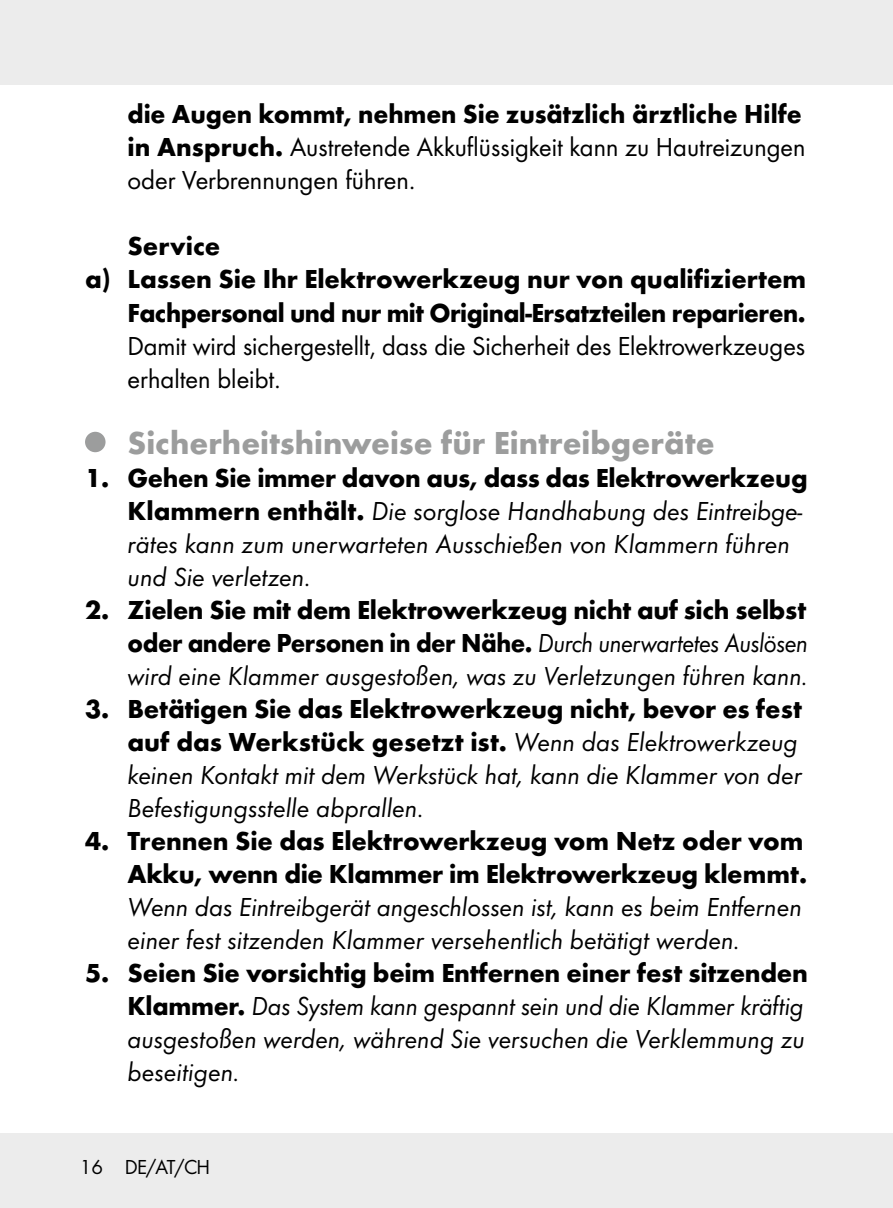
<style>
.page{position:relative;width:893px;height:1208px;background:#fff}
.page>*{position:absolute;margin:0;border:0;box-sizing:border-box;transform-origin:0 0}
.t1{font:700 33px "Futura";color:#9c9d9d}
.t2{font:700 27px/33px "Futura";letter-spacing:-.01em;color:#000;text-align:right}
.t3{font:27px/33px "Futura Boo Obl";color:#000}
.t4{font:27px/33px "Futura Boo";color:#000}
.t5{font:700 27px "Futura";letter-spacing:-.01em;color:#000;scale:.96 1}
.t6{font:21px "Futura Boo";letter-spacing:-.03em;color:#000}
.s1{font-family:"Futura";font-weight:700}
.s2{font-family:"Futura Boo Obl";font-weight:400}
</style>
<div class="page">
<div style="left:0;top:1133px;width:893px;height:75px;background:#ececec"></div>
<div style="left:0;top:0;width:893px;height:85px;background:#ececec"></div>
<div style="left:85px;top:432px;width:21px;height:20px;background:#9c9d9d;border-radius:50%"></div>
<p class="t2" style="left:128px;top:97px;width:676px">die Augen kommt, nehmen Sie zusätzlich ärztliche Hilfe</p>
<p class="t4" style="left:128px;top:131px;width:679px"><span class="s1">in Anspruch.</span> Austretende Akkuflüssigkeit kann zu Hautreizungen oder Verbrennungen führen.</p>
<p class="t2" style="left:128px;top:229px;width:94px">Service</p>
<p class="t2" style="left:85px;top:262px;width:723px">a) Lassen Sie Ihr Elektrowerkzeug nur von qualifiziertem</p>
<p class="t5" style="left:128px;top:296px;width:708px">Fachpersonal und nur mit Original-Ersatzteilen reparieren.</p>
<p class="t4" style="left:128px;top:329px;width:679px">Damit wird sichergestellt, dass die Sicherheit des Elektrowerkzeuges erhalten bleibt.</p>
<p class="t1" style="left:128px;top:422px;width:589px">Sicherheitshinweise für Eintreibgeräte</p>
<p class="t2" style="left:85px;top:460px;width:724px">1. Gehen Sie immer davon aus, dass das Elektrowerkzeug</p>
<p class="t3" style="left:128px;top:494px;width:677px"><span class="s1">Klammern enthält.</span> Die sorglose Handhabung des Eintreibge&shy;rätes kann zum unerwarteten Ausschießen von Klammern führen und Sie verletzen.</p>
<p class="t2" style="left:85px;top:592px;width:724px">2. Zielen Sie mit dem Elektrowerkzeug nicht auf sich selbst oder andere Personen in der Nähe. <span class="s2">Durch unerwartetes Auslösen</span></p>
<p class="t3" style="left:128px;top:659px;width:682px">wird eine Klammer ausgestoßen, was zu Verletzungen führen kann.</p>
<p class="t2" style="left:85px;top:691px;width:718px">3. Betätigen Sie das Elektrowerkzeug nicht, bevor es fest auf das Werkstück gesetzt ist. <span class="s2">Wenn das Elektrowerkzeug</span></p>
<p class="t3" style="left:128px;top:758px;width:676px">keinen Kontakt mit dem Werkstück hat, kann die Klammer von der<br>Befestigungsstelle abprallen.</p>
<p class="t2" style="left:85px;top:823px;width:724px">4. Trennen Sie das Elektrowerkzeug vom Netz oder vom<br>Akku, wenn die Klammer im Elektrowerkzeug klemmt.</p>
<p class="t3" style="left:128px;top:890px;width:676px">Wenn das Eintreibgerät angeschlossen ist, kann es beim Entfernen einer fest sitzenden Klammer versehentlich betätigt werden.</p>
<p class="t2" style="left:85px;top:955px;width:724px">5. Seien Sie vorsichtig beim Entfernen einer fest sitzenden</p>
<p class="t3" style="left:128px;top:989px;width:679px;text-align:justify"><span class="s1">Klammer.</span> Das System kann gespannt sein und die Klammer kräftig ausgestoßen werden, während Sie versuchen die Verklemmung zu beseitigen.</p>
<p class="t6" style="left:80px;top:1154px;width:132px">16 DE/AT/CH</p>
</div>
